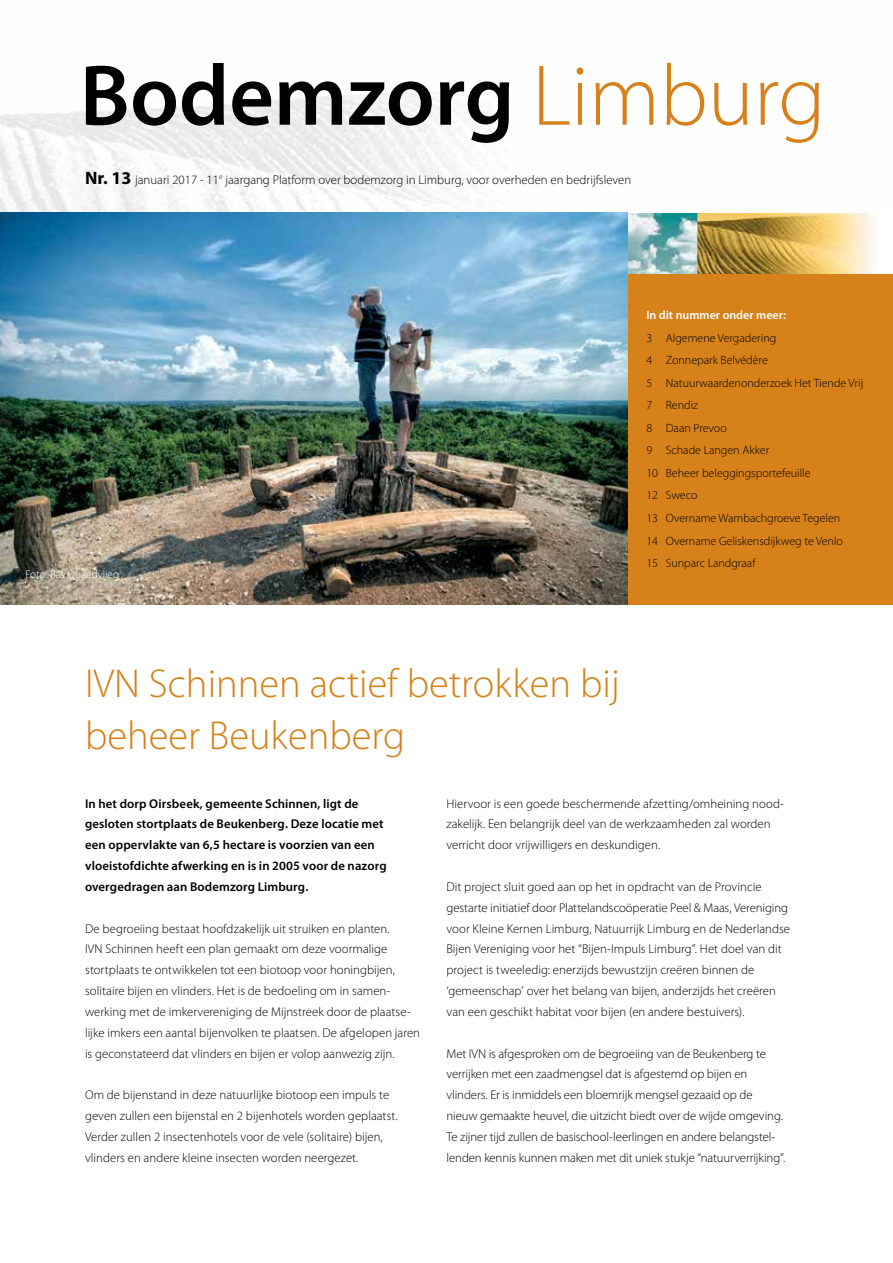
<style>
.page{position:relative;width:893px;height:1263px;background:#fff}
.page>*{position:absolute;margin:0;border:0;box-sizing:border-box;transform-origin:0 0}
.t1{font:600 86.85px "Myriad Pro";color:#000}
.t2{font:300 40.5px/52.5px "Myriad Pro";color:#d68119}
.t3{font:300 12.75px/20.9px "Myriad Pro";color:#000}
.t4{font:600 12.75px/20.9px "Myriad Pro";letter-spacing:.01em;color:#000}
.t5{font:300 12px/22.5px "Myriad Pro";color:#000}
.t6{font:600 12px "Myriad Pro";color:#fff}
.t7{font:300 11.25px "Myriad Pro";color:#fff}
.s1{font-weight:300;color:#d68119}
.s2{font-weight:700;font-size:18px}
</style>
<div class="page">
<img style="left:627px;top:213px;width:253px;height:62px">
<div style="left:627px;top:275px;width:266px;height:330px;background:#d68119"></div>
<img style="left:0;top:93px;width:628px;height:120px">
<img style="left:0;top:213px;width:627px;height:392px">
<h1 class="t1" style="left:80px;top:40px;width:747px">Bodemzorg <span class="s1">Limburg</span></h1>
<p class="t3" style="left:85px;top:169px;width:548px"><span class="s2">Nr. 13</span> januari 2017 - 11<sup>e</sup> jaargang Platform over bodemzorg in Limburg, voor overheden en bedrijfsleven</p>
<p class="t7" style="left:26px;top:568px;width:95px">Foto: Bas Quaedvlieg</p>
<p class="t6" style="left:646px;top:308px;width:141px">In dit nummer onder meer:</p>
<p class="t5" style="left:646px;top:327px;width:218px">3 Algemene Vergadering<br>4 Zonnepark Belvédère<br>5 Natuurwaardenonderzoek Het Tiende Vrij<br>7 Rendiz<br>8 Daan Prevoo<br>9 Schade Langen Akker<br>10 Beheer beleggingsportefeuille<br>12 Sweco<br>13 Overname Wambachgroeve Tegelen<br>14 Overname Geliskensdijkweg te Venlo<br>15 Sunparc Landgraaf</p>
<h2 class="t2" style="left:85px;top:657px;width:536px">IVN Schinnen actief betrokken bij beheer Beukenberg</h2>
<p class="t4" style="left:85px;top:792px;width:303px">In het dorp Oirsbeek, gemeente Schinnen, ligt de gesloten stortplaats de Beukenberg. Deze locatie met een oppervlakte van 6,5 hectare is voorzien van een vloeistofdichte afwerking en is in 2005 voor de nazorg overgedragen aan Bodemzorg Limburg.</p>
<p class="t3" style="left:85px;top:918px;width:337px">De begroeiing bestaat hoofdzakelijk uit struiken en planten.<br>IVN Schinnen heeft een plan gemaakt om deze voormalige stortplaats te ontwikkelen tot een biotoop voor honingbijen, solitaire bijen en vlinders. Het is de bedoeling om in samen&shy;werking met de imkervereniging de Mijnstreek door de plaatse&shy;lijke imkers een aantal bijenvolken te plaatsen. De afgelopen jaren is geconstateerd dat vlinders en bijen er volop aanwezig zijn.</p>
<p class="t3" style="left:85px;top:1084px;width:314px">Om de bijenstand in deze natuurlijke biotoop een impuls te geven zullen een bijenstal en 2 bijenhotels worden geplaatst.<br>Verder zullen 2 insectenhotels voor de vele (solitaire) bijen, vlinders en andere kleine insecten worden neergezet.</p>
<p class="t3" style="left:446px;top:793px;width:339px">Hiervoor is een goede beschermende afzetting/omheining nood&shy;zakelijk. Een belangrijk deel van de werkzaamheden zal worden verricht door vrijwilligers en deskundigen.</p>
<p class="t3" style="left:446px;top:876px;width:345px">Dit project sluit goed aan op het in opdracht van de Provincie gestarte initiatief door Plattelandscoöperatie Peel &amp; Maas, Vereniging voor Kleine Kernen Limburg, Natuurrijk Limburg en de Nederlandse Bijen Vereniging voor het “Bijen-Impuls Limburg”. Het doel van dit project is tweeledig: enerzijds bewustzijn creëren binnen de ‘gemeenschap’ over het belang van bijen, anderzijds het creëren van een geschikt habitat voor bijen (en andere bestuivers).</p>
<p class="t3" style="left:446px;top:1043px;width:340px">Met IVN is afgesproken om de begroeiing van de Beukenberg te verrijken met een zaadmengsel dat is afgestemd op bijen en vlinders. Er is inmiddels een bloemrijk mengsel gezaaid op de nieuw gemaakte heuvel, die uitzicht biedt over de wijde omgeving.<br>Te zijner tijd zullen de basischool-leerlingen en andere belangstel&shy;lenden kennis kunnen maken met dit uniek stukje “natuurverrijking”.</p>
</div>
